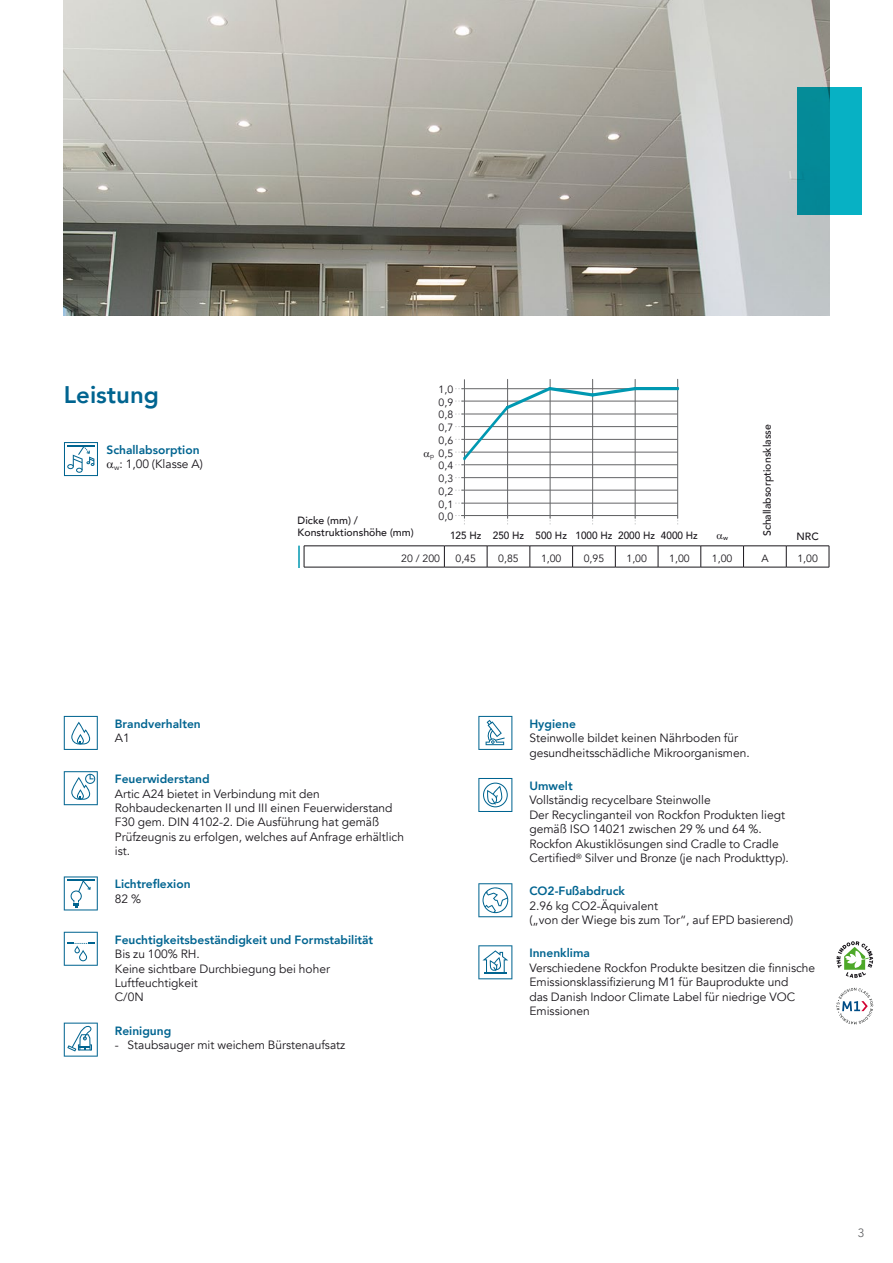
<style>
.page{position:relative;width:893px;height:1263px;background:#fff}
.page>*{position:absolute;margin:0;border:0;box-sizing:border-box;transform-origin:0 0}
.t1{font:127.35px "Chartwell Lines 50";color:#0098b1;scale:.67 1}
.t2{font:800 24px "Avenir";color:#006490}
.t3{font:12px/14.4px "Avenir";color:#1a171c}
.t4{font:800 12px/14.4px "Avenir";color:#006490;text-align:right}
.t5{font:12px "Avenir";color:#646567}
.t6{font:10.5px/12.8px "Avenir";color:#1a171c;text-align:justify}
.t7{font:500 10.5px/12.6px "Avenir";color:#1a171c}
.t8{font:500 10.5px "Avenir";color:#1a171c;scale:.95 1}
.t9{font:500 6.45px "Avenir";color:#1a171c}
.t10{font:6.45px "Avenir";color:#1a171c}
.s1{font-weight:400;color:#1a171c}
</style>
<div class="page">
<img style="left:64px;top:0;width:765px;height:316px">
<svg style="left:64px;top:442px;width:34px;height:34px"></svg>
<svg style="left:797px;top:88px;width:65px;height:127px;background:#059cad"></svg>
<svg style="left:64px;top:716px;width:34px;height:34px"></svg>
<svg style="left:64px;top:771px;width:34px;height:34px"></svg>
<svg style="left:64px;top:876px;width:34px;height:34px"></svg>
<svg style="left:64px;top:932px;width:34px;height:34px"></svg>
<svg style="left:64px;top:1022px;width:34px;height:35px"></svg>
<svg style="left:478px;top:716px;width:34px;height:34px"></svg>
<svg style="left:478px;top:778px;width:34px;height:34px"></svg>
<svg style="left:478px;top:883px;width:34px;height:34px"></svg>
<svg style="left:478px;top:945px;width:34px;height:34px"></svg>
<svg style="left:836px;top:941px;width:37px;height:37px"></svg>
<svg style="left:836px;top:988px;width:37px;height:36px"></svg>
<svg style="left:304px;top:547px;width:1px;height:20px"></svg>
<svg style="left:444px;top:547px;width:1px;height:20px"></svg>
<svg style="left:487px;top:547px;width:1px;height:20px"></svg>
<svg style="left:530px;top:547px;width:1px;height:20px"></svg>
<svg style="left:572px;top:547px;width:1px;height:20px"></svg>
<svg style="left:615px;top:547px;width:1px;height:20px"></svg>
<svg style="left:658px;top:547px;width:1px;height:20px"></svg>
<svg style="left:700px;top:547px;width:1px;height:20px"></svg>
<svg style="left:743px;top:547px;width:1px;height:20px"></svg>
<svg style="left:786px;top:547px;width:1px;height:20px"></svg>
<svg style="left:829px;top:546px;width:1px;height:21px"></svg>
<hr style="left:304px;top:567px;width:140px;height:1px;background:#1a171c">
<hr style="left:444px;top:567px;width:43px;height:1px;background:#1a171c">
<hr style="left:487px;top:567px;width:43px;height:1px;background:#1a171c">
<hr style="left:530px;top:567px;width:43px;height:1px;background:#1a171c">
<hr style="left:573px;top:567px;width:42px;height:1px;background:#1a171c">
<hr style="left:615px;top:567px;width:43px;height:1px;background:#1a171c">
<hr style="left:658px;top:567px;width:43px;height:1px;background:#1a171c">
<hr style="left:701px;top:567px;width:42px;height:1px;background:#1a171c">
<hr style="left:743px;top:567px;width:43px;height:1px;background:#1a171c">
<hr style="left:786px;top:567px;width:43px;height:1px;background:#1a171c">
<hr style="left:304px;top:546px;width:140px;height:1px;background:#1a171c">
<hr style="left:444px;top:546px;width:43px;height:1px;background:#1a171c">
<hr style="left:487px;top:546px;width:43px;height:1px;background:#1a171c">
<hr style="left:530px;top:546px;width:43px;height:1px;background:#1a171c">
<hr style="left:573px;top:546px;width:42px;height:1px;background:#1a171c">
<hr style="left:615px;top:546px;width:43px;height:1px;background:#1a171c">
<hr style="left:658px;top:546px;width:43px;height:1px;background:#1a171c">
<hr style="left:701px;top:546px;width:42px;height:1px;background:#1a171c">
<hr style="left:743px;top:546px;width:43px;height:1px;background:#1a171c">
<hr style="left:786px;top:546px;width:43px;height:1px;background:#1a171c">
<hr style="left:298px;top:546px;width:2px;height:21px;background:#0098b1">
<svg style="left:455px;top:515px;width:10px;height:10px"></svg>
<hr style="left:461px;top:388px;width:217px;height:1px;background:#646567">
<hr style="left:461px;top:490px;width:216px;height:1px;background:#646567">
<hr style="left:461px;top:414px;width:216px;height:1px;background:#646567">
<hr style="left:461px;top:439px;width:216px;height:1px;background:#646567">
<hr style="left:461px;top:464px;width:216px;height:1px;background:#646567">
<hr style="left:507px;top:379px;width:1px;height:139px;background:#646567">
<hr style="left:550px;top:379px;width:1px;height:139px;background:#646567">
<hr style="left:592px;top:379px;width:1px;height:139px;background:#646567">
<hr style="left:635px;top:379px;width:1px;height:139px;background:#646567">
<hr style="left:677px;top:379px;width:1px;height:139px;background:#646567">
<hr style="left:461px;top:503px;width:217px;height:1px;background:#646567">
<hr style="left:461px;top:477px;width:217px;height:1px;background:#646567">
<hr style="left:461px;top:452px;width:217px;height:1px;background:#646567">
<hr style="left:461px;top:426px;width:217px;height:1px;background:#646567">
<hr style="left:461px;top:401px;width:217px;height:1px;background:#646567">
<hr style="left:464px;top:379px;width:1px;height:139px;background:#646567">
<hr style="left:461px;top:515px;width:217px;height:1px;background:#646567">
<h2 class="t2" style="left:64px;top:376px;width:97px">Leistung</h2>
<p class="t4" style="left:106px;top:443px;width:98px">Schallabsorption <sub>w</sub><span class="s1">: 1,00 (Klasse A)</span></p>
<p class="t7" style="left:298px;top:513px;width:118px">Dicke (mm) /<br>Konstruktionshöhe (mm)</p>
<p class="t6" style="left:439px;top:383px;width:16px">1,0<br>0,9<br>0,8<br>0,7<br>0,6<br>0,5<br>0,4<br>0,3<br>0,2<br>0,1<br>0,0</p>
<h1 class="t1" style="left:464px;top:387px;width:324px">45+85+100+95+100+100</h1>
<p class="t7" style="left:760px;top:536px;width:114px;rotate:-90deg">Schallabsorptionsklasse</p>
<p class="t10" style="left:430px;top:452px;width:5px">p</p>
<p class="t8" style="left:450px;top:526px;width:262px">125 Hz 250 Hz 500 Hz 1000 Hz 2000 Hz 4000 Hz</p>
<p class="t9" style="left:723px;top:532px;width:6px">w</p>
<p class="t7" style="left:796px;top:530px;width:24px">NRC</p>
<p class="t6" style="left:401px;top:552px;width:40px">20 / 200</p>
<p class="t6" style="left:456px;top:552px;width:22px">0,45</p>
<p class="t6" style="left:498px;top:552px;width:22px">0,85</p>
<p class="t6" style="left:541px;top:552px;width:22px">1,00</p>
<p class="t6" style="left:584px;top:552px;width:22px">0,95</p>
<p class="t6" style="left:626px;top:552px;width:22px">1,00</p>
<p class="t6" style="left:669px;top:552px;width:22px">1,00</p>
<p class="t6" style="left:712px;top:552px;width:22px">1,00</p>
<p class="t6" style="left:761px;top:552px;width:9px">A</p>
<p class="t6" style="left:797px;top:552px;width:22px">1,00</p>
<p class="t4" style="left:115px;top:716px;width:88px">Brandverhalten</p>
<p class="t3" style="left:115px;top:731px;width:16px">A1</p>
<p class="t4" style="left:115px;top:772px;width:96px">Feuerwiderstand</p>
<p class="t3" style="left:115px;top:786px;width:291px">Artic A24 bietet in Verbindung mit den Rohbaudeckenarten II und III einen Feuerwiderstand F30 gem. DIN 4102-2. Die Ausführung hat gemäß Prüfzeugnis zu erfolgen, welches auf Anfrage erhältlich ist.</p>
<p class="t4" style="left:115px;top:877px;width:77px">Lichtreflexion</p>
<p class="t3" style="left:115px;top:892px;width:28px">82 %</p>
<p class="t4" style="left:115px;top:932px;width:260px">Feuchtigkeitsbeständigkeit und Formstabilität</p>
<p class="t3" style="left:115px;top:947px;width:217px">Bis zu 100% RH.<br>Keine sichtbare Durchbiegung bei hoher<br>Luftfeuchtigkeit<br>C/0N</p>
<p class="t4" style="left:115px;top:1023px;width:58px">Reinigung</p>
<p class="t3" style="left:115px;top:1038px;width:232px">- Staubsauger mit weichem Bürstenaufsatz</p>
<p class="t4" style="left:529px;top:716px;width:48px">Hygiene</p>
<p class="t3" style="left:529px;top:731px;width:222px">Steinwolle bildet keinen Nährboden für gesundheitsschädliche Mikroorganismen.</p>
<p class="t4" style="left:529px;top:779px;width:45px">Umwelt</p>
<p class="t3" style="left:529px;top:793px;width:261px">Vollständig recycelbare Steinwolle<br>Der Recyclinganteil von Rockfon Produkten liegt gemäß ISO 14021 zwischen 29 % und 64 %.<br>Rockfon Akustiklösungen sind Cradle to Cradle Certified<sup>®</sup> Silver und Bronze (je nach Produkttyp).</p>
<p class="t4" style="left:529px;top:884px;width:97px">CO2-Fußabdruck</p>
<p class="t3" style="left:529px;top:898px;width:265px">2.96 kg CO2-Äquivalent<br>(„von der Wiege bis zum Tor“, auf EPD basierend)</p>
<p class="t4" style="left:529px;top:946px;width:62px">Innenklima</p>
<p class="t3" style="left:529px;top:960px;width:287px">Verschiedene Rockfon Produkte besitzen die finnische Emissionsklassifizierung M1 für Bauprodukte und<br>das Danish Indoor Climate Label für niedrige VOC Emissionen</p>
<p class="t5" style="left:858px;top:1226px;width:8px">3</p>
</div>
